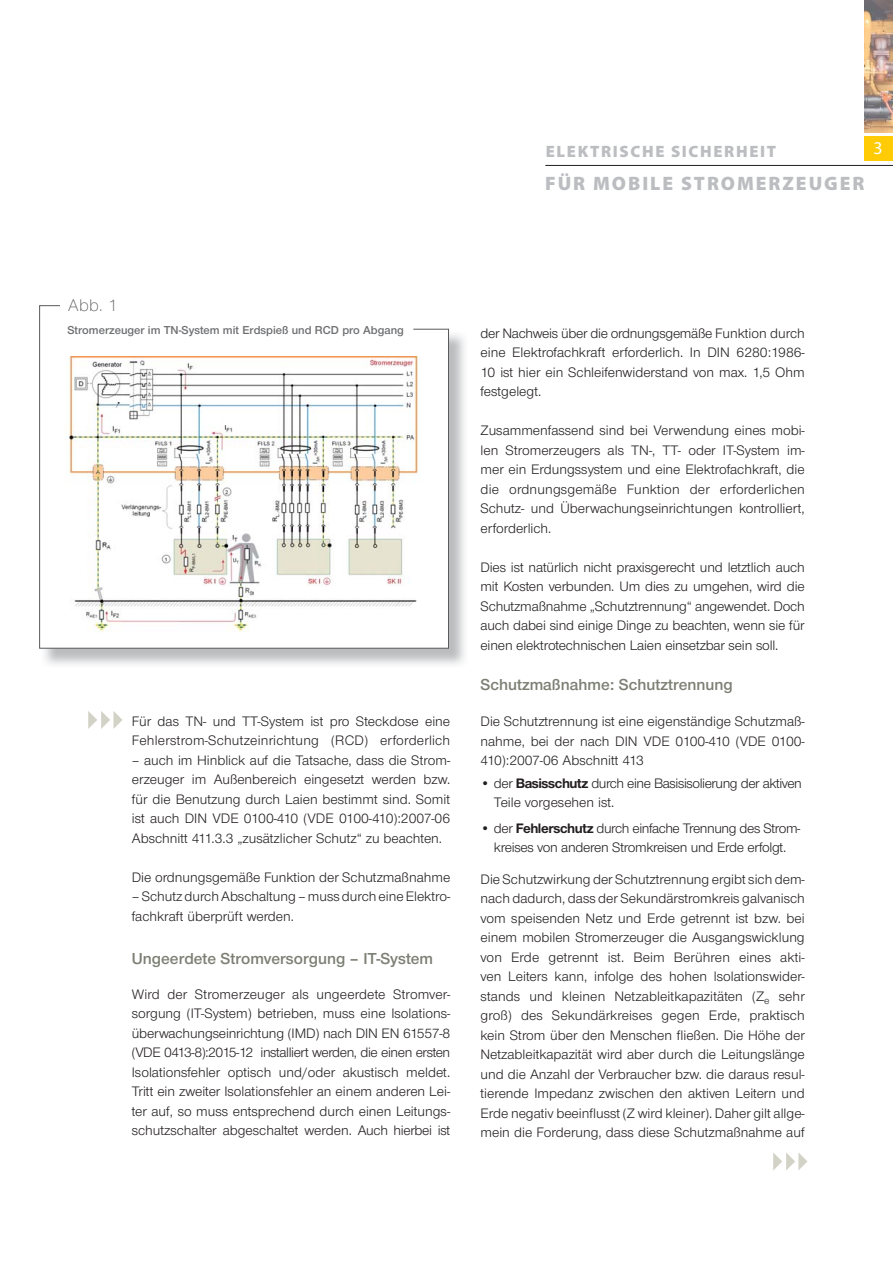
<style>
.page{position:relative;width:893px;height:1263px;background:#fff}
.page>*{position:absolute;margin:0;border:0;box-sizing:border-box;transform-origin:0 0}
.t1{font:900 19.5px "Myriad Pro";letter-spacing:.1em;color:#bbbdc0}
.t2{font:18px "Myriad Pro";color:#fff}
.t3{font:300 17.55px "Nimbus Sans Novus T";color:#58595b}
.t4{font:600 16.5px "Nimbus Sans Novus T";color:#7c7f73}
.t5{font:900 16.5px "Myriad Pro";letter-spacing:.1em;color:#bbbdc0}
.t6{font:14.25px/19.5px "Nimbus Sans Novus T";color:#231f20;text-align:justify}
.t7{font:14.25px/19.5px "Nimbus Sans Novus T";letter-spacing:-.03em;color:#231f20}
.t8{font:600 11.85px "Nimbus Sans Novus T";color:#6d6e70}
.s1{font-weight:700}
</style>
<div class="page">
<div style="left:865px;top:136px;width:28px;height:25px;background:#ffcb04"></div>
<hr style="left:545px;top:165px;width:348px;height:1px;background:#231f20">
<img style="left:865px;top:0;width:28px;height:133px">
<svg style="left:39px;top:305px;width:410px;height:344px"></svg>
<img style="left:66px;top:356px;width:355px;height:283px">
<svg style="left:773px;top:1153px;width:34px;height:17px"></svg>
<svg style="left:88px;top:711px;width:35px;height:18px"></svg>
<p class="t5" style="left:546px;top:145px;width:232px">ELEKTRISCHE SICHERHEIT</p>
<p class="t2" style="left:873px;top:142px;width:11px">3</p>
<h1 class="t1" style="left:545px;top:176px;width:321px">FÜR MOBILE STROMERZEUGER</h1>
<p class="t3" style="left:68px;top:299px;width:51px">Abb. 1</p>
<p class="t8" style="left:67px;top:325px;width:338px">Stromerzeuger im TN-System mit Erdspieß und RCD pro Abgang</p>
<p class="t6" style="left:132px;top:713px;width:320px">Für das TN- und TT-System ist pro Steckdose eine<br>Fehlerstrom-Schutzeinrichtung (RCD) erforderlich</p>
<p class="t6" style="left:132px;top:752px;width:320px">– auch im Hinblick auf die Tatsache, dass die Strom&shy;erzeuger im Außenbereich eingesetzt werden bzw. für die Benutzung durch Laien bestimmt sind. Somit ist auch DIN VDE 0100-410 (VDE 0100-410):2007-06<br>Abschnitt 411.3.3 „zusätzlicher Schutz“ zu beachten.</p>
<p class="t6" style="left:132px;top:869px;width:320px">Die ordnungsgemäße Funktion der Schutzmaßnahme</p>
<p class="t6" style="left:132px;top:888px;width:320px">– Schutz durch Abschaltung – muss durch eine Elektro&shy;fachkraft überprüft werden.</p>
<p class="t4" style="left:132px;top:952px;width:303px">Ungeerdete Stromversorgung – IT-System</p>
<p class="t6" style="left:132px;top:986px;width:320px">Wird der Stromerzeuger als ungeerdete Stromver&shy;sorgung (IT-System) betrieben, muss eine Isolations&shy;überwachungseinrichtung (IMD) nach DIN EN 61557-8 (VDE 0413-8):2015-12 installiert werden, die einen ersten Isolationsfehler optisch und/oder akustisch meldet.<br>Tritt ein zweiter Isolationsfehler an einem anderen Lei&shy;ter auf, so muss entsprechend durch einen Leitungs&shy;schutzschalter abgeschaltet werden. Auch hierbei ist</p>
<p class="t6" style="left:480px;top:324px;width:326px">der Nachweis über die ordnungsgemäße Funktion durch eine Elektrofachkraft erforderlich. In DIN 6280:1986- 10 ist hier ein Schleifenwiderstand von max. 1,5 Ohm festgelegt.</p>
<p class="t6" style="left:480px;top:422px;width:326px">Zusammenfassend sind bei Verwendung eines mobi&shy;len Stromerzeugers als TN-, TT- oder IT-System im&shy;mer ein Erdungssystem und eine Elektrofachkraft, die die ordnungsgemäße Funktion der erforderlichen Schutz- und Überwachungseinrichtungen kontrolliert, erforderlich.</p>
<p class="t6" style="left:480px;top:558px;width:326px">Dies ist natürlich nicht praxisgerecht und letztlich auch mit Kosten verbunden. Um dies zu umgehen, wird die Schutzmaßnahme „Schutztrennung“ angewendet. Doch auch dabei sind einige Dinge zu beachten, wenn sie für einen elektrotechnischen Laien einsetzbar sein soll.</p>
<p class="t4" style="left:480px;top:678px;width:254px">Schutzmaßnahme: Schutztrennung</p>
<p class="t6" style="left:480px;top:713px;width:326px">Die Schutztrennung ist eine eigenständige Schutzmaß&shy;nahme, bei der nach DIN VDE 0100-410 (VDE 0100- 410):2007-06 Abschnitt 413</p>
<p class="t7" style="left:494px;top:774px;width:309px;text-indent:-13px">• der <span class="s1">Basisschutz</span> durch eine Basisisolierung der aktiven<br>Teile vorgesehen ist.</p>
<p class="t7" style="left:480px;top:819px;width:321px;text-align:center">• der <span class="s1">Fehlerschutz</span> durch einfache Trennung des Strom&shy;kreises von anderen Stromkreisen und Erde erfolgt.</p>
<p class="t6" style="left:480px;top:870px;width:326px">Die Schutzwirkung der Schutztrennung ergibt sich dem&shy;nach dadurch, dass der Sekundärstromkreis galvanisch vom speisenden Netz und Erde getrennt ist bzw. bei einem mobilen Stromerzeuger die Ausgangswicklung von Erde getrennt ist. Beim Berühren eines akti&shy;ven Leiters kann, infolge des hohen lsolationswider&shy;stands und kleinen Netzableitkapazitäten (Z<sub>e</sub> sehr groß) des Sekundärkreises gegen Erde, praktisch kein Strom über den Menschen fließen. Die Höhe der Netzableitkapazität wird aber durch die Leitungslänge und die Anzahl der Verbraucher bzw. die daraus resul&shy;tierende Impedanz zwischen den aktiven Leitern und Erde negativ beeinflusst (Z wird kleiner). Daher gilt allge&shy;mein die Forderung, dass diese Schutzmaßnahme auf</p>
</div>
